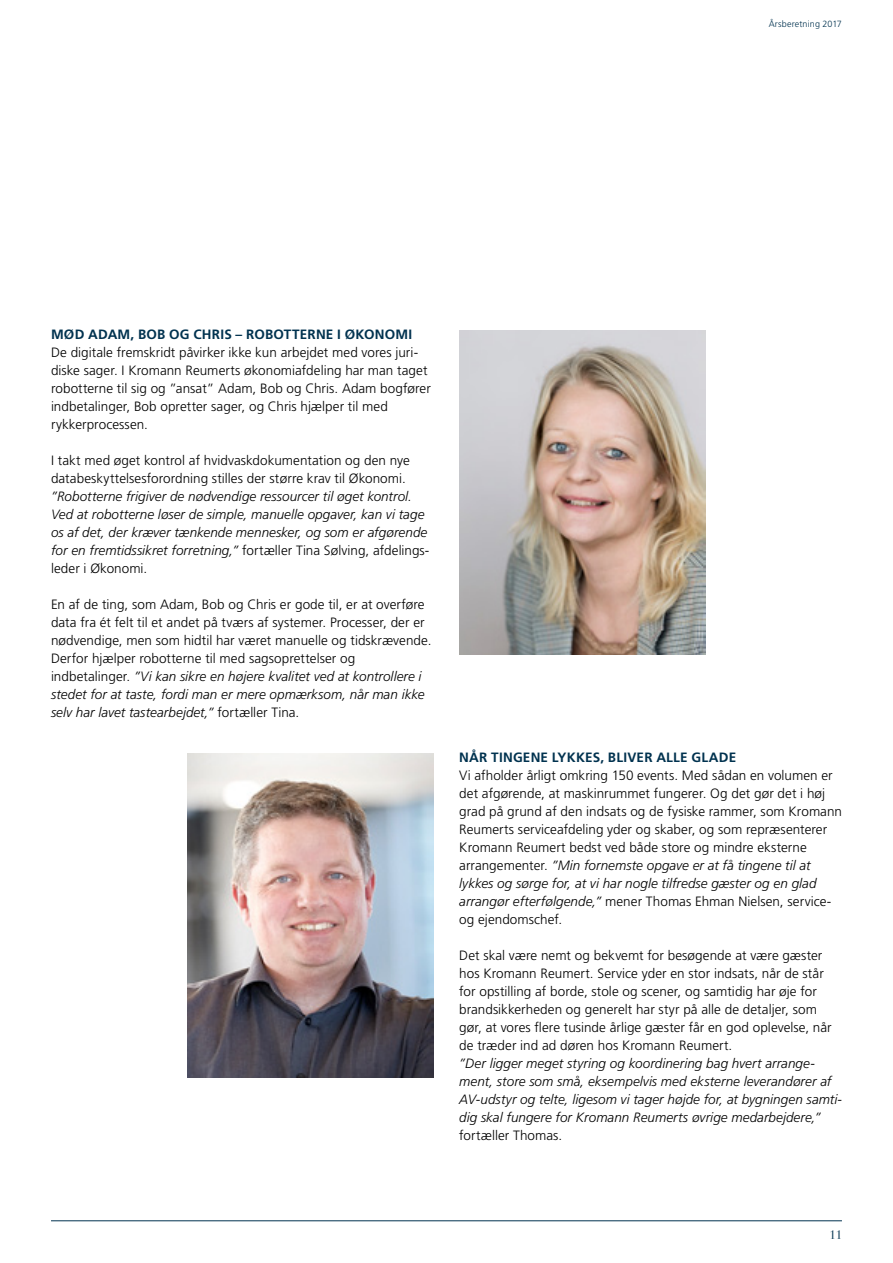
<style>
.page{position:relative;width:893px;height:1263px;background:#fff}
.page>*{position:absolute;margin:0;border:0;box-sizing:border-box;transform-origin:0 0}
.t1{font:300 13.5px/18px "Frutiger LT Std";letter-spacing:.005em;color:#000}
.t2{font:italic 300 13.5px/18px "Frutiger LT Std";letter-spacing:.005em;color:#000}
.t3{font:700 13.5px "Frutiger LT Std";letter-spacing:.015em;color:#00324f}
.t4{font:12px "Didot LT Std";color:#00324f}
.t5{font:300 9px "Frutiger LT Std";letter-spacing:.015em;color:#00324f}
.s1{font-style:normal}
.s2{font-style:italic}
</style>
<div class="page">
<hr style="left:51px;top:1220px;width:791px;height:1px;background:#00324f">
<img style="left:187px;top:753px;width:247px;height:324px">
<img style="left:459px;top:330px;width:247px;height:324px">
<p class="t5" style="left:769px;top:19px;width:75px">Årsberetning 2017</p>
<p class="t3" style="left:51px;top:326px;width:363px">MØD ADAM, BOB OG CHRIS – ROBOTTERNE I ØKONOMI</p>
<p class="t1" style="left:51px;top:344px;width:381px">De digitale fremskridt påvirker ikke kun arbejdet med vores juri&shy;diske sager. I Kromann Reumerts økonomiafdeling har man taget robotterne til sig og ”ansat” Adam, Bob og Chris. Adam bogfører indbetalinger, Bob opretter sager, og Chris hjælper til med rykkerprocessen.</p>
<p class="t1" style="left:51px;top:452px;width:360px">I takt med øget kontrol af hvidvaskdokumentation og den nye databeskyttelsesforordning stilles der større krav til Økonomi.</p>
<p class="t2" style="left:51px;top:487px;width:380px">”Robotterne frigiver de nødvendige ressourcer til øget kontrol.<br>Ved at robotterne løser de simple, manuelle opgaver, kan vi tage os af det, der kræver tænkende mennesker, og som er afgørende for en fremtidssikret forretning,” <span class="s1">fortæller Tina Sølving, afdelings&shy;leder i Økonomi.</span></p>
<p class="t1" style="left:51px;top:596px;width:382px">En af de ting, som Adam, Bob og Chris er gode til, er at overføre data fra ét felt til et andet på tværs af systemer. Processer, der er nødvendige, men som hidtil har været manuelle og tidskrævende.<br>Derfor hjælper robotterne til med sagsoprettelser og indbetalinger. <span class="s2">”Vi kan sikre en højere kvalitet ved at kontrollere i stedet for at taste, fordi man er mere opmærksom, når man ikke selv har lavet tastearbejdet,”</span> fortæller Tina.</p>
<p class="t3" style="left:459px;top:749px;width:278px">NÅR TINGENE LYKKES, BLIVER ALLE GLADE</p>
<p class="t1" style="left:459px;top:766px;width:384px">Vi afholder årligt omkring 150 events. Med sådan en volumen er det afgørende, at maskinrummet fungerer. Og det gør det i høj grad på grund af den indsats og de fysiske rammer, som Kromann Reumerts serviceafdeling yder og skaber, og som repræsenterer Kromann Reumert bedst ved både store og mindre eksterne arrangementer. <span class="s2">”Min fornemste opgave er at få tingene til at lykkes og sørge for, at vi har nogle tilfredse gæster og en glad arrangør efterfølgende,”</span> mener Thomas Ehman Nielsen, service&shy;og ejendomschef.</p>
<p class="t1" style="left:459px;top:946px;width:374px">Det skal være nemt og bekvemt for besøgende at være gæster hos Kromann Reumert. Service yder en stor indsats, når de står for opstilling af borde, stole og scener, og samtidig har øje for brandsikkerheden og generelt har styr på alle de detaljer, som gør, at vores flere tusinde årlige gæster får en god oplevelse, når de træder ind ad døren hos Kromann Reumert.</p>
<p class="t2" style="left:459px;top:1054px;width:384px">”Der ligger meget styring og koordinering bag hvert arrange&shy;ment, store som små, eksempelvis med eksterne leverandører af AV-udstyr og telte, ligesom vi tager højde for, at bygningen samti&shy;dig skal fungere for Kromann Reumerts øvrige medarbejdere,”</p>
<p class="t1" style="left:459px;top:1126px;width:105px">fortæller Thomas.</p>
<p class="t4" style="left:829px;top:1228px;width:14px">11</p>
</div>
